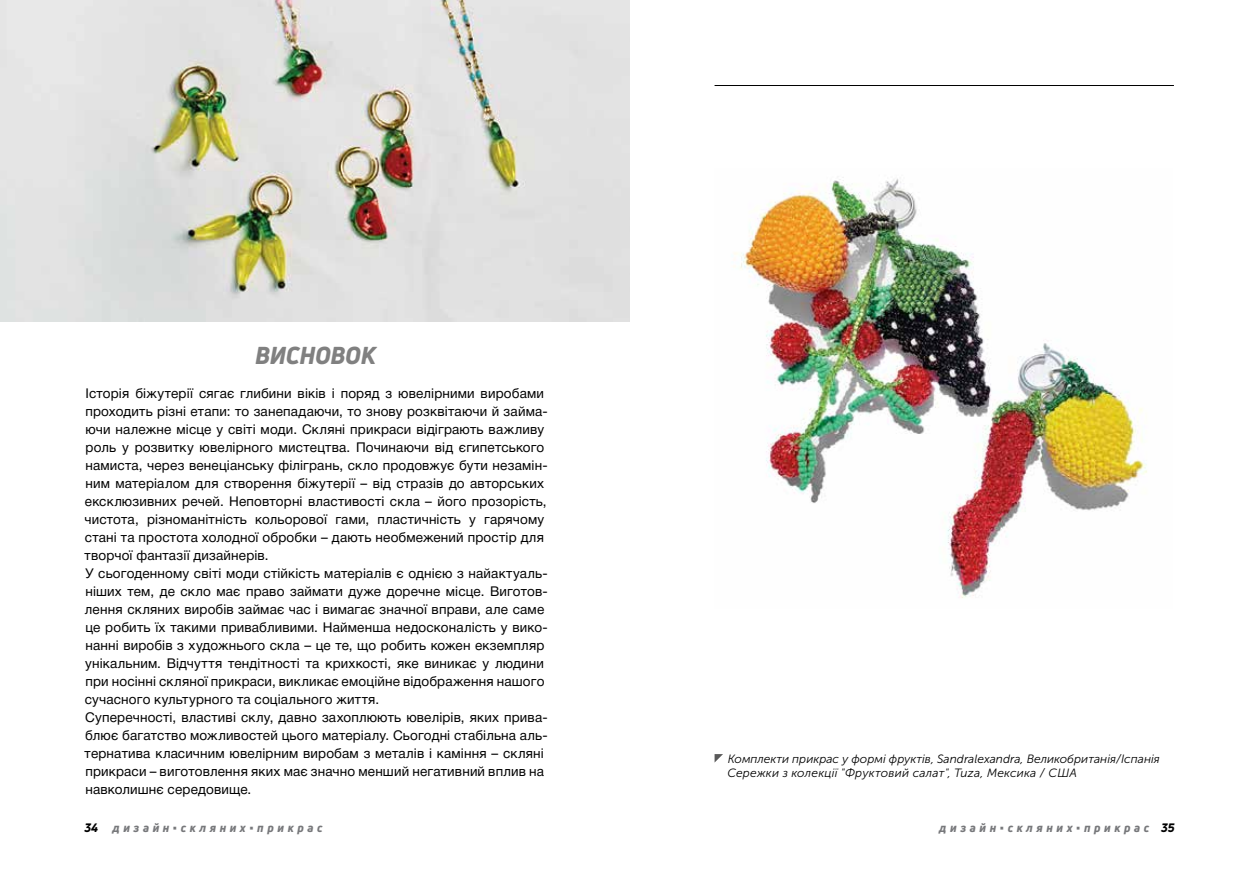
<style>
.page{position:relative;width:1259px;height:893px;background:#fff}
.page>*{position:absolute;margin:0;border:0;box-sizing:border-box;transform-origin:0 0}
.t1{font:italic 800 24px "Uni Neue";letter-spacing:-.01em;color:#808080}
.t2{font:13.5px/18px "Helvetica Neue Cyr";letter-spacing:.01em;color:#000}
.t3{font:italic 12px/14.4px "Museo Sans Cyrl 300";color:#000}
.t4{font:italic 800 12px "Uni Neue";letter-spacing:.3em;color:#77787b}
.s1{color:#000}
.s2{font-family:"Calibri";font-weight:400;font-style:normal}
</style>
<div class="page">
<hr style="left:714px;top:85px;width:460px;height:1px;background:#000">
<img style="left:0;top:0;width:629px;height:321px">
<img style="left:733px;top:177px;width:414px;height:421px">
<svg style="left:714px;top:754px;width:9px;height:9px"></svg>
<h1 class="t1" style="left:255px;top:339px;width:122px">ВИСНОВОК</h1>
<p class="t2" style="left:84px;top:384px;width:465px">Історія біжутерії сягає глибини віків і поряд з ювелірними виробами проходить різні етапи: то занепадаючи, то знову розквітаючи й займа&shy;ючи належне місце у світі моди. Скляні прикраси відіграють важливу роль у розвитку ювелірного мистецтва. Починаючи від єгипетського намиста, через венеціанську філігрань, скло продовжує бути незамін&shy;ним матеріалом для створення біжутерії – від стразів до авторських ексклюзивних речей. Неповторні властивості скла – його прозорість, чистота, різноманітність кольорової гами, пластичність у гарячому стані та простота холодної обробки – дають необмежений простір для творчої фантазії дизайнерів.<br>У сьогоденному світі моди стійкість матеріалів є однією з найактуаль&shy;ніших тем, де скло має право займати дуже доречне місце. Виготов&shy;лення скляних виробів займає час і вимагає значної вправи, але саме це робить їх такими привабливими. Найменша недосконалість у вико&shy;нанні виробів з художнього скла – це те, що робить кожен екземпляр унікальним. Відчуття тендітності та крихкості, яке виникає у людини при носінні скляної прикраси, викликає емоційне відображення нашого сучасного культурного та соціального життя.<br>Суперечності, властиві склу, давно захоплюють ювелірів, яких прива&shy;блює багатство можливостей цього матеріалу. Сьогодні стабільна аль&shy;тернатива класичним ювелірним виробам з металів і каміння – скляні прикраси – виготовлення яких має значно менший негативний вплив на навколишнє середовище.</p>
<p class="t3" style="left:727px;top:751px;width:434px">Комплекти прикрас у формі фруктів, Sandralexandra, Великобританія/Іспанія<br>Сережки з колекції "Фруктовий салат", Tuza, Мексика / США</p>
<p class="t4" style="left:84px;top:819px;width:239px"><span class="s1">34</span> дизайн<span class="s2">▪</span>скляних<span class="s2">▪</span>прикрас</p>
<p class="t4" style="left:939px;top:819px;width:237px">дизайн<span class="s2">▪</span>скляних<span class="s2">▪</span>прикрас <span class="s1">35</span></p>
</div>
